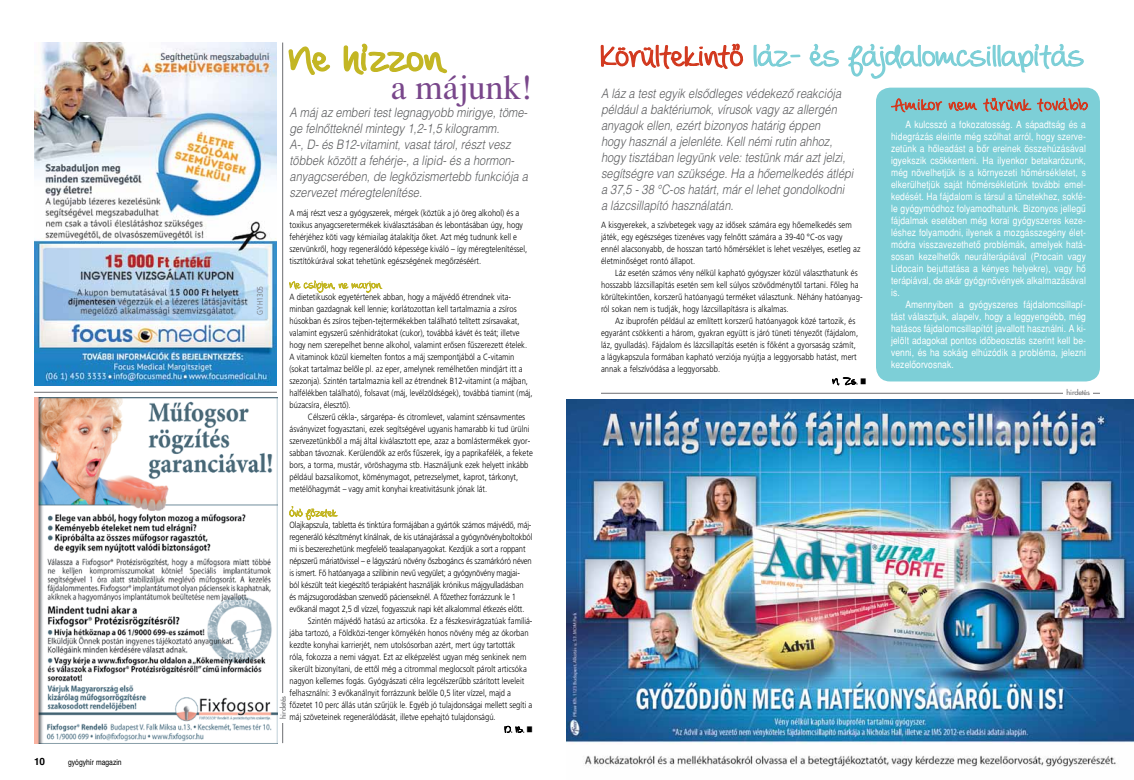
<style>
.page{position:relative;width:1134px;height:780px;background:#fff}
.page>*{position:absolute;margin:0;border:0;box-sizing:border-box;transform-origin:0 0}
.t1{font:35px "KB Times Normal";color:#79478b}
.t2{font:italic 13px/16px "KB Helvetica Light";color:#58595b;scale:.85 1}
.t3{font:10px/12px "KB Helvetica Roman";letter-spacing:.01em;color:#fff;text-align:justify;scale:.85 1}
.t4{font:700 10px "Helvetica";color:#000}
.t5{font:300 9px/12px "Frutiger Alt";color:#000;scale:.85 1}
.t6{font:300 9px "Frutiger Alt";letter-spacing:-.02em;color:#000;scale:.85 1}
.t7{font:8px "Helvetica";color:#000;scale:.85 1}
.t8{font:300 8px "Frutiger Alt";color:#6d6e71;scale:.85 1}
.t9{font:300 7px "Futura Hungary";letter-spacing:-.02em;color:#6d6e71;scale:1.06 1}
</style>
<div class="page">
<img style="left:35px;top:43px;width:242px;height:342px">
<hr style="left:34px;top:392px;width:243px;height:1px;background:#6d6e71">
<img style="left:34px;top:397px;width:243px;height:346px">
<svg style="left:600px;top:43px;width:199px;height:27px"></svg>
<svg style="left:809px;top:43px;width:275px;height:36px"></svg>
<svg style="left:832px;top:377px;width:26px;height:8px"></svg>
<div style="left:876px;top:88px;width:224px;height:293px;background:#7dcfd7;border-radius:14px"></div>
<svg style="left:891px;top:97px;width:196px;height:16px"></svg>
<hr style="left:601px;top:393px;width:499px;height:1px;background:#6d6e71">
<div style="left:1063px;top:388px;width:30px;height:9px;background:#fff"></div>
<svg style="left:288px;top:46px;width:43px;height:29px"></svg>
<svg style="left:343px;top:43px;width:104px;height:32px"></svg>
<svg style="left:289px;top:280px;width:93px;height:13px"></svg>
<svg style="left:289px;top:506px;width:48px;height:14px"></svg>
<svg style="left:504px;top:725px;width:21px;height:8px"></svg>
<hr style="left:282px;top:43px;width:1px;height:700px;background:#6d6e71">
<div style="left:279px;top:692px;width:8px;height:30px;background:#fff"></div>
<img style="left:567px;top:400px;width:567px;height:367px">
<p class="t4" style="left:34px;top:753px;width:13px">10</p>
<p class="t7" style="left:68px;top:755px;width:65px">gyógyhír magazin</p>
<p class="t8" style="left:255px;top:314px;width:35px;rotate:-90deg">GYH1305</p>
<h1 class="t1" style="left:391px;top:67px;width:144px">a májunk!</h1>
<p class="t2" style="left:290px;top:104px;width:282px">A máj az emberi test legnagyobb mirigye, töme&shy;ge felnôtteknél mintegy 1,2-1,5 kilogramm.<br>A-, D- és B12-vitamint, vasat tárol, részt vesz többek között a fehérje-, a lipid- és a hormon&shy;anyagcserében, de legközismertebb funkciója a szervezet méregtelenítése.</p>
<p class="t5" style="left:290px;top:207px;width:281px">A máj részt vesz a gyógyszerek, mérgek (köztük a jó öreg alkohol) és a toxikus anyagcseretermékek kiválasztásában és lebontásában úgy, hogy fehérjéhez köti vagy kémiailag átalakítja ôket. Azt még tudnunk kell e szervünkrôl, hogy regenerálódó képessége kiváló – így méregtelenítéssel, tisztítókúrával sokat tehetünk egészségének megôrzéséért.</p>
<p class="t5" style="left:290px;top:291px;width:288px">A dietetikusok egyetértenek abban, hogy a májvédô étrendnek vita&shy;minban gazdagnak kell lennie; korlátozottan kell tartalmaznia a zsíros húsokban és zsíros tejben-tejtermékekben található telített zsírsavakat, valamint egyszerû szénhidrátokat (cukor), továbbá kávét és teát; illetve hogy nem szerepelhet benne alkohol, valamint erôsen fûszerezett ételek.<br>A vitaminok közül kiemelten fontos a máj szempontjából a C-vitamin (sokat tartalmaz belôle pl. az eper, amelynek remélhetôen mindjárt itt a szezonja). Szintén tartalmaznia kell az étrendnek B12-vitamint (a májban, halfélékben található), folsavat (máj, levélzöldségek), továbbá tiamint (máj, búzacsíra, élesztô).</p>
<p class="t5" style="left:290px;top:411px;width:288px;text-indent:18px">Célszerû cékla-, sárgarépa- és citromlevet, valamint szénsavmentes ásványvizet fogyasztani, ezek segítségével ugyanis hamarabb ki tud ürülni szervezetünkbôl a máj által kiválasztott epe, azaz a bomlástermékek gyor&shy;sabban távoznak. Kerülendôk az erôs fûszerek, így a paprikafélék, a fekete bors, a torma, mustár, vöröshagyma stb. Használjunk ezek helyett inkább például bazsalikomot, köménymagot, petrezselymet, kaprot, tárkonyt, metélôhagymát – vagy amit konyhai kreativitásunk jónak lát.</p>
<p class="t6" style="left:290px;top:520px;width:286px">Olajkapszula, tabletta és tinktúra formájában a gyártók számos májvédô, máj-</p>
<p class="t6" style="left:290px;top:532px;width:287px">regeneráló készítményt kínálnak, de kis utánajárással a gyógynövényboltokból</p>
<p class="t6" style="left:290px;top:544px;width:279px">mi is beszerezhetünk megfelelô teaalapanyagokat. Kezdjük a sort a roppant</p>
<p class="t6" style="left:290px;top:556px;width:287px">népszerû máriatövissel – e lágyszárú növény ôszbogáncs és szamárkóró néven</p>
<p class="t6" style="left:290px;top:568px;width:273px">is ismert. Fô hatóanyaga a szilibinin nevû vegyület; a gyógynövény magjai-</p>
<p class="t6" style="left:290px;top:580px;width:277px">ból készült teát kiegészítô terápiaként használják krónikus májgyulladásban</p>
<p class="t6" style="left:290px;top:592px;width:268px">és májzsugorodásban szenvedô pácienseknél. A fôzethez forrázzunk le 1</p>
<p class="t6" style="left:290px;top:604px;width:278px">evôkanál magot 2,5 dl vízzel, fogyasszuk napi két alkalommal étkezés elôtt.</p>
<p class="t5" style="left:308px;top:615px;width:266px">Szintén májvédô hatású az articsóka. Ez a fészkesvirágzatúak famíliá-</p>
<p class="t5" style="left:290px;top:627px;width:283px">jába tartozó, a Földközi-tenger környékén honos növény még az ókorban</p>
<p class="t5" style="left:290px;top:639px;width:267px">kezdte konyhai karrierjét, nem utolsósorban azért, mert úgy tartották</p>
<p class="t5" style="left:290px;top:651px;width:280px">róla, fokozza a nemi vágyat. Ezt az elképzelést ugyan még senkinek nem</p>
<p class="t5" style="left:290px;top:663px;width:281px">sikerült bizonyítani, de ettôl még a citrommal meglocsolt párolt articsóka</p>
<p class="t5" style="left:290px;top:675px;width:278px">nagyon kellemes fogás. Gyógyászati célra legcélszerûbb szárított leveleit</p>
<p class="t5" style="left:290px;top:687px;width:262px">felhasználni: 3 evôkanálnyit forrázzunk belôle 0,5 liter vízzel, majd a</p>
<p class="t5" style="left:290px;top:699px;width:287px">fôzetet 10 perc állás után szûrjük le. Egyéb jó tulajdonságai mellett segíti a</p>
<p class="t5" style="left:290px;top:711px;width:244px">máj szöveteinek regenerálódását, illetve epehajtó tulajdonságú.</p>
<p class="t9" style="left:279px;top:719px;width:24px;rotate:-90deg">hirdetés</p>
<p class="t2" style="left:601px;top:85px;width:298px">A láz a test egyik elsôdleges védekezô reakciója például a baktériumok, vírusok vagy az allergén anyagok ellen, ezért bizonyos határig éppen<br>hogy használ a jelenléte. Kell némi rutin ahhoz, hogy tisztában legyünk vele: testünk már azt jelzi, segítségre van szüksége. Ha a hôemelkedés átlépi a 37,5 - 38 °C-os határt, már el lehet gondolkodni a lázcsillapító használatán.</p>
<p class="t5" style="left:601px;top:219px;width:307px">A kisgyerekek, a szívbetegek vagy az idôsek számára egy hôemelkedés sem játék, egy egészséges tizenéves vagy felnôtt számára a 39-40 °C-os vagy ennél alacsonyabb, de hosszan tartó hômérséklet is lehet veszélyes, esetleg az életminôséget rontó állapot.</p>
<p class="t5" style="left:601px;top:267px;width:309px;text-indent:14px">Láz esetén számos vény nélkül kapható gyógyszer közül választhatunk és hosszabb lázcsillapítás esetén sem kell súlyos szövôdménytôl tartani. Fôleg ha körültekintôen, korszerû hatóanyagú terméket választunk. Néhány hatóanyag&shy;ról sokan nem is tudják, hogy lázcsillapításra is alkalmas.</p>
<p class="t5" style="left:601px;top:315px;width:304px;text-indent:14px">Az ibuprofén például az említett korszerû hatóanyagok közé tartozik, és egyaránt csökkenti a három, gyakran együtt is járó tüneti tényezôt (fájdalom, láz, gyulladás). Fájdalom és lázcsillapítás esetén is fôként a gyorsaság számít, a lágykapszula formában kapható verziója nyújtja a leggyorsabb hatást, mert annak a felszívódása a leggyorsabb.</p>
<p class="t3" style="left:891px;top:118px;width:231px;text-indent:14px">A kulcsszó a fokozatosság. A sápadtság és a hidegrázás eleinte még szólhat arról, hogy szerve&shy;zetünk a hôleadást a bôr ereinek összehúzásával igyekszik csökkenteni. Ha ilyenkor betakarózunk, még növelhetjük is a környezeti hômérsékletet, s elkerülhetjük saját hômérsékletünk további emel&shy;kedését. Ha fájdalom is társul a tünetekhez, sokfé&shy;le gyógymódhoz folyamodhatunk. Bizonyos jellegû fájdalmak esetében még korai gyógyszeres keze&shy;léshez folyamodni, ilyenek a mozgásszegény élet&shy;módra visszavezethetô problémák, amelyek hatá&shy;sosan kezelhetôk neurálterápiával (Procain vagy Lidocain bejuttatása a kényes helyekre), vagy hô terápiával, de akár gyógynövények alkalmazásával is.</p>
<p class="t3" style="left:891px;top:298px;width:231px;text-indent:14px">Amennyiben a gyógyszeres fájdalomcsillapí&shy;tást választjuk, alapelv, hogy a leggyengébb, még hatásos fájdalomcsillapítót javallott használni. A ki&shy;jelölt adagokat pontos idôbeosztás szerint kell be&shy;venni, és ha sokáig elhúzódik a probléma, jelezni kezelôorvosnak.</p>
<p class="t9" style="left:1066px;top:388px;width:24px">hirdetés</p>
</div>
